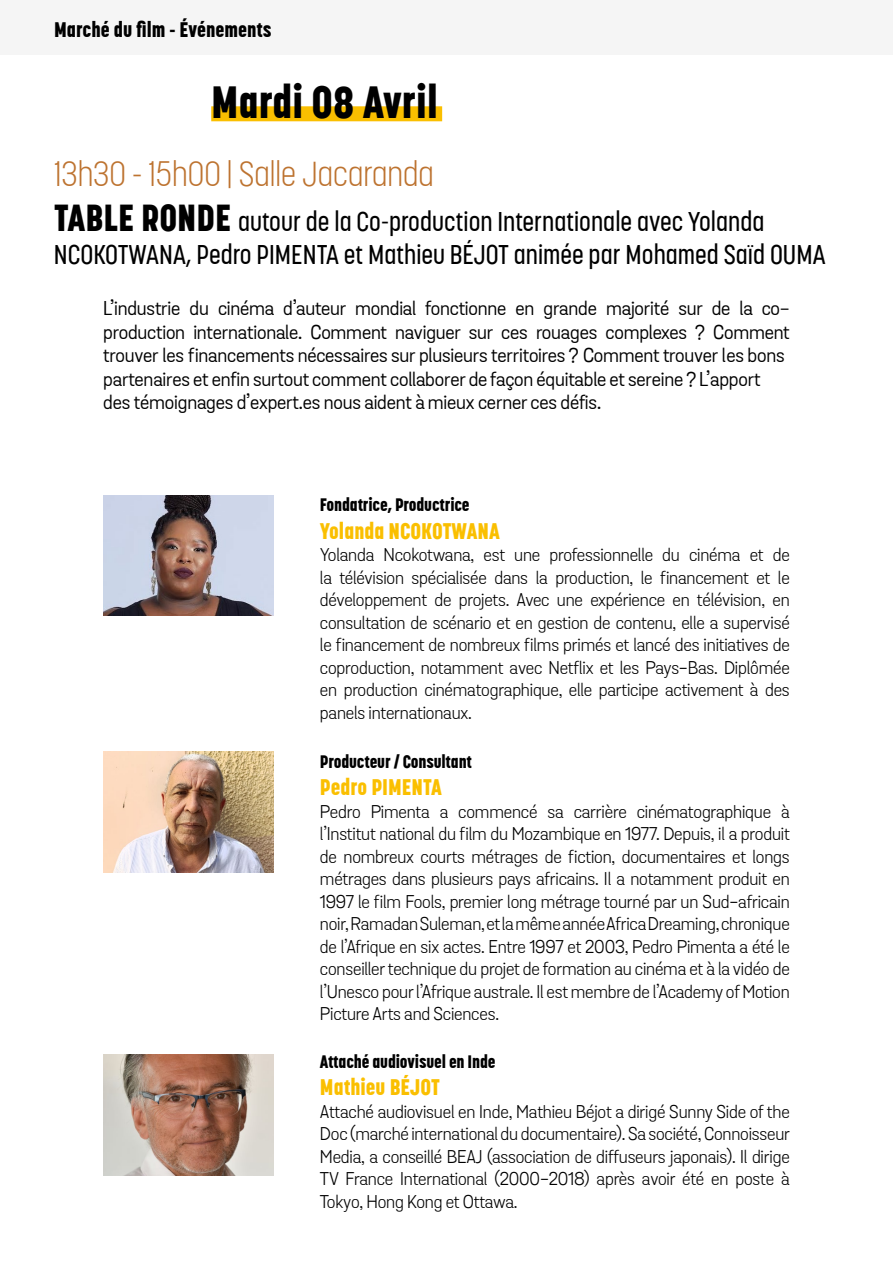
<style>
.page{position:relative;width:893px;height:1263px;background:#fff}
.page>*{position:absolute;margin:0;border:0;box-sizing:border-box;transform-origin:0 0}
.t1{font:800 45px "Korolev Condensed W04";color:#000}
.t2{font:300 34.5px "Korolev Condensed W04";color:#bd7330}
.t3{font:500 27px/32.4px "Korolev Condensed W04";color:#000}
.t4{font:800 22.5px "Korolev Condensed W04";color:#fabf00}
.t5{font:800 21px "Korolev Condensed W04";color:#000}
.t6{font:19.5px/23.4px "Grota Sans Regular 86467";letter-spacing:-.01em;color:#000}
.t7{font:18px/22.5px "Grota Sans Book 91628";letter-spacing:-.01em;color:#000;text-align:justify}
.t8{font:800 18px "Korolev Condensed W04";letter-spacing:-.01em;color:#000}
.s1{font-weight:800;font-size:37.5px}
</style>
<div class="page">
<div style="left:0;top:0;width:893px;height:54px;background:#f5f5f5"></div>
<div style="left:211px;top:106px;width:231px;height:15px;background:#fabf00"></div>
<img style="left:103px;top:495px;width:171px;height:120px">
<img style="left:103px;top:752px;width:171px;height:120px">
<img style="left:103px;top:1055px;width:171px;height:120px">
<p class="t5" style="left:54px;top:17px;width:219px">Marché du film - Événements</p>
<h1 class="t1" style="left:211px;top:75px;width:228px">Mardi 08 Avril</h1>
<h2 class="t2" style="left:54px;top:154px;width:381px">13h30 - 15h00 | Salle Jacaranda</h2>
<h3 class="t3" style="left:54px;top:206px;width:773px"><span class="s1">TABLE RONDE</span> autour de la Co-production Internationale avec Yolanda<br>NCOKOTWANA, Pedro PIMENTA et Mathieu BÉJOT animée par Mohamed Saïd OUMA</h3>
<p class="t6" style="left:103px;top:297px;width:688px">L’industrie du cinéma d’auteur mondial fonctionne en grande majorité sur de la co&shy;production internationale. Comment naviguer sur ces rouages complexes ? Comment trouver les financements nécessaires sur plusieurs territoires ? Comment trouver les bons partenaires et enfin surtout comment collaborer de façon équitable et sereine ? L’apport des témoignages d’expert.es nous aident à mieux cerner ces défis.</p>
<p class="t8" style="left:320px;top:493px;width:151px">Fondatrice, Productrice</p>
<p class="t4" style="left:320px;top:517px;width:181px">Yolanda NCOKOTWANA</p>
<p class="t7" style="left:320px;top:544px;width:471px">Yolanda Ncokotwana, est une professionnelle du cinéma et de la télévision spécialisée dans la production, le financement et le développement de projets. Avec une expérience en télévision, en consultation de scénario et en gestion de contenu, elle a supervisé le financement de nombreux films primés et lancé des initiatives de coproduction, notamment avec Netflix et les Pays-Bas. Diplômée en production cinématographique, elle participe activement à des panels internationaux.</p>
<p class="t8" style="left:320px;top:750px;width:154px">Producteur / Consultant</p>
<p class="t4" style="left:320px;top:773px;width:123px">Pedro PIMENTA</p>
<p class="t7" style="left:320px;top:800px;width:471px">Pedro Pimenta a commencé sa carrière cinématographique à l’Institut national du film du Mozambique en 1977. Depuis, il a produit de nombreux courts métrages de fiction, documentaires et longs métrages dans plusieurs pays africains. Il a notamment produit en 1997 le film Fools, premier long métrage tourné par un Sud-africain noir, Ramadan Suleman, et la même annéeAfricaDreaming, chronique de l’Afrique en six actes. Entre 1997 et 2003, Pedro Pimenta a été le conseiller technique du projet de formation au cinéma et à la vidéo de l’Unesco pour l’Afrique australe. Il est membre de l’Academy of Motion Picture Arts and Sciences.</p>
<p class="t8" style="left:320px;top:1050px;width:177px">Attaché audiovisuel en Inde</p>
<p class="t4" style="left:320px;top:1073px;width:121px">Mathieu BÉJOT</p>
<p class="t7" style="left:320px;top:1100px;width:472px">Attaché audiovisuel en Inde, Mathieu Béjot a dirigé Sunny Side of the Doc (marché international du documentaire). Sa société, Connoisseur Media, a conseillé BEAJ (association de diffuseurs japonais). Il dirige TV France International (2000-2018) après avoir été en poste à Tokyo, Hong Kong et Ottawa.</p>
</div>
